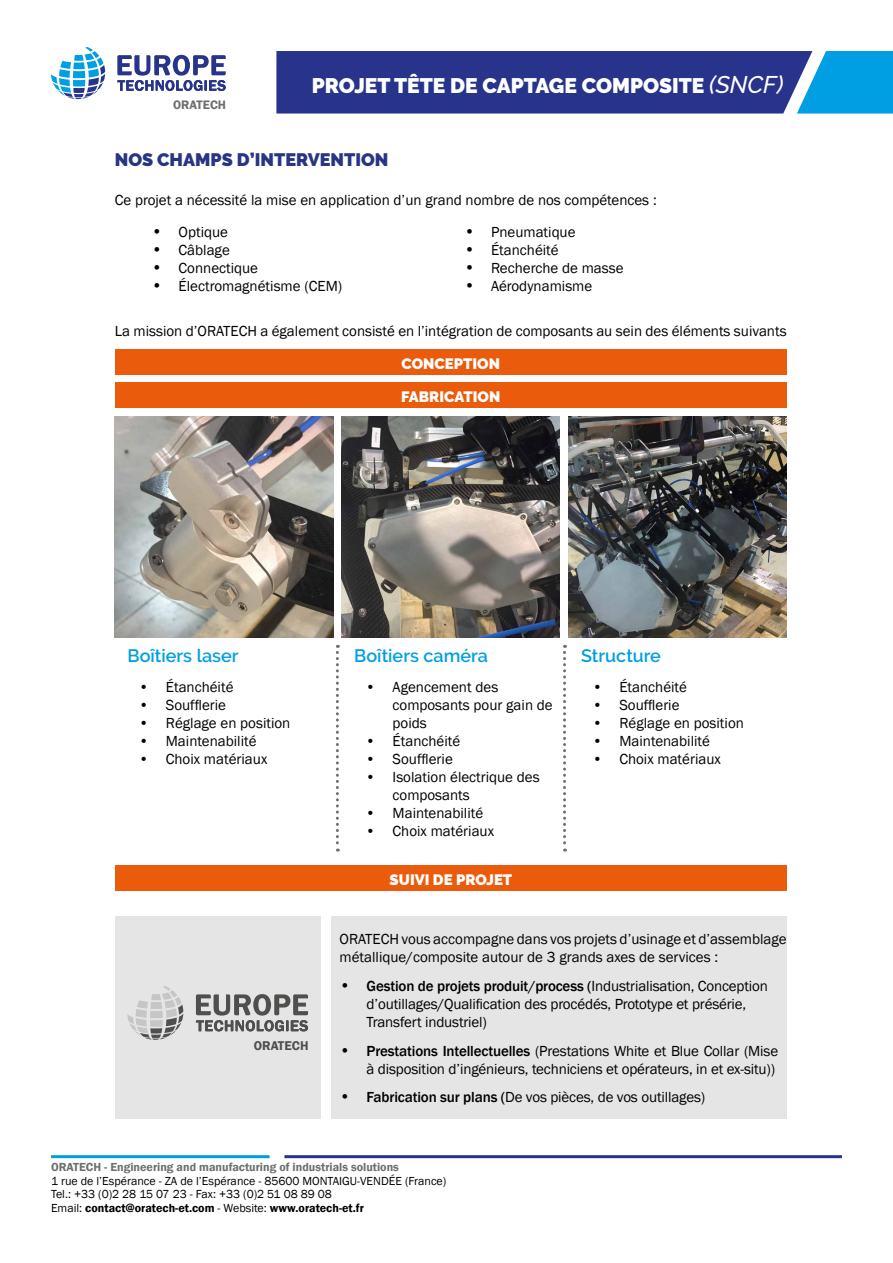
<style>
.page{position:relative;width:893px;height:1263px;background:#fff}
.page>*{position:absolute;margin:0;border:0;box-sizing:border-box;transform-origin:0 0}
.t1{font:900 21px "Raleway";color:#fff}
.t2{font:600 18px "Raleway";color:#009fe3}
.t3{font:900 18px "Raleway";color:#283583}
.t4{font:15px/18px "Franklin Gothic";color:#000}
.t5{font:900 15px "Raleway";color:#fff}
.t6{font:600 13.05px "Franklin Gothic";color:#4f4f4e}
.t7{font:600 12.6px "Franklin Gothic";color:#706f6f}
.t8{font:12px/13.5px "Franklin Gothic";color:#000}
.t9{font:600 12px "Franklin Gothic";color:#706f6f}
.s1{font-weight:500;font-style:italic;font-size:24px}
.s2{font-size:16.5px}
.s3{font-weight:500;font-size:16.5px}
.s4{font-weight:500}
.s5{font-weight:600}
</style>
<div class="page">
<hr style="left:51px;top:1155px;width:219px;height:3px;background:#009fe3">
<hr style="left:284px;top:1155px;width:558px;height:3px;background:#28348b">
<svg style="left:276px;top:51px;width:617px;height:63px;background:#294799"></svg>
<svg style="left:51px;top:47px;width:54px;height:52px"></svg>
<svg style="left:117px;top:55px;width:109px;height:36px"></svg>
<div style="left:115px;top:382px;width:672px;height:26px;background:#ea5b0b"></div>
<img style="left:115px;top:417px;width:218px;height:221px">
<img style="left:342px;top:417px;width:218px;height:221px">
<img style="left:568px;top:417px;width:219px;height:221px">
<div style="left:115px;top:865px;width:672px;height:26px;background:#ea5b0b"></div>
<div style="left:115px;top:349px;width:672px;height:26px;background:#ea5b0b"></div>
<div style="left:115px;top:917px;width:206px;height:202px;background:#e5e5e5"></div>
<svg style="left:336px;top:645px;width:3px;height:206px"></svg>
<svg style="left:563px;top:645px;width:3px;height:206px"></svg>
<div style="left:331px;top:917px;width:456px;height:202px;background:#e5e5e5"></div>
<svg style="left:127px;top:986px;width:56px;height:54px"></svg>
<svg style="left:196px;top:994px;width:112px;height:37px"></svg>
<p class="t7" style="left:173px;top:97px;width:54px">ORATECH</p>
<h1 class="t1" style="left:312px;top:74px;width:473px">PROJET TÊTE DE CAPTAGE COMPOSITE <span class="s1">(SNCF)</span></h1>
<p class="t3" style="left:115px;top:149px;width:275px">NOS CHAMPS D’INTERVENTION</p>
<p class="t4" style="left:115px;top:192px;width:543px">Ce projet a nécessité la mise en application d’un grand nombre de nos compétences :</p>
<p class="t4" style="left:152px;top:223px;width:78px"><span class="s2">•</span> Optique</p>
<p class="t4" style="left:152px;top:241px;width:80px"><span class="s2">•</span> Câblage</p>
<p class="t4" style="left:152px;top:259px;width:108px"><span class="s2">•</span> Connectique</p>
<p class="t4" style="left:152px;top:277px;width:192px"><span class="s2">•</span> Électromagnétisme (CEM)</p>
<p class="t4" style="left:464px;top:223px;width:113px"><span class="s2">•</span> Pneumatique</p>
<p class="t4" style="left:464px;top:241px;width:96px"><span class="s2">•</span> Étanchéité</p>
<p class="t4" style="left:464px;top:259px;width:161px"><span class="s2">•</span> Recherche de masse</p>
<p class="t4" style="left:464px;top:277px;width:130px"><span class="s2">•</span> Aérodynamisme</p>
<p class="t4" style="left:115px;top:322px;width:673px">La mission d’ORATECH a également consisté en l’intégration de composants au sein des éléments suivants</p>
<p class="t5" style="left:401px;top:355px;width:100px">CONCEPTION</p>
<p class="t5" style="left:401px;top:388px;width:101px">FABRICATION</p>
<p class="t2" style="left:128px;top:645px;width:113px">Boîtiers laser</p>
<p class="t4" style="left:139px;top:678px;width:96px">• Étanchéité</p>
<p class="t4" style="left:139px;top:696px;width:89px">• Soufflerie</p>
<p class="t4" style="left:139px;top:714px;width:153px">• Réglage en position</p>
<p class="t4" style="left:139px;top:732px;width:119px">• Maintenabilité</p>
<p class="t4" style="left:139px;top:750px;width:130px">• Choix matériaux</p>
<p class="t6" style="left:254px;top:1037px;width:56px">ORATECH</p>
<p class="t2" style="left:354px;top:645px;width:135px">Boîtiers caméra</p>
<p class="t4" style="left:393px;top:678px;width:162px;text-indent:-27px">• Agencement des composants pour gain de poids</p>
<p class="t4" style="left:366px;top:732px;width:96px">• Étanchéité</p>
<p class="t4" style="left:366px;top:750px;width:89px">• Soufflerie</p>
<p class="t4" style="left:393px;top:768px;width:149px;text-indent:-27px">• Isolation électrique des composants</p>
<p class="t4" style="left:366px;top:804px;width:119px">• Maintenabilité</p>
<p class="t4" style="left:366px;top:822px;width:130px">• Choix matériaux</p>
<p class="t5" style="left:390px;top:871px;width:124px">SUIVI DE PROJET</p>
<p class="t2" style="left:581px;top:645px;width:81px">Structure</p>
<p class="t4" style="left:592px;top:678px;width:96px">• Étanchéité</p>
<p class="t4" style="left:592px;top:696px;width:89px">• Soufflerie</p>
<p class="t4" style="left:592px;top:714px;width:153px">• Réglage en position</p>
<p class="t4" style="left:592px;top:732px;width:119px">• Maintenabilité</p>
<p class="t4" style="left:592px;top:750px;width:130px">• Choix matériaux</p>
<p class="t4" style="left:340px;top:930px;width:449px">ORATECH vous accompagne dans vos projets d’usinage et d’assemblage métallique/composite autour de 3 grands axes de services :</p>
<p class="t4" style="left:367px;top:977px;width:403px;text-indent:-27px"><span class="s3">•</span> <span class="s4">Gestion de projets produit/process (</span>Industrialisation, Conception d’outillages/Qualification des procédés, Prototype et présérie,<br>Transfert industriel)</p>
<p class="t4" style="left:340px;top:1042px;width:440px;text-align:right"><span class="s3">•</span> <span class="s4">Prestations Intellectuelles</span> (Prestations White et Blue Collar (Mise à disposition d’ingénieurs, techniciens et opérateurs, in et ex-situ))</p>
<p class="t4" style="left:340px;top:1089px;width:367px"><span class="s3">•</span> <span class="s4">Fabrication sur plans (</span>De vos pièces, de vos outillages)</p>
<p class="t9" style="left:51px;top:1160px;width:349px">ORATECH - Engineering and manufacturing of industrials solutions</p>
<p class="t8" style="left:51px;top:1174px;width:397px">1 rue de l’Espérance - ZA de l’Espérance - 85600 MONTAIGU-VENDÉE (France)<br>Tel.: +33 (0)2 28 15 07 23 - Fax: +33 (0)2 51 08 89 08<br>Email: <span class="s5">contact@oratech-et.com</span> - Website: <span class="s5">www.oratech-et.fr</span></p>
</div>
